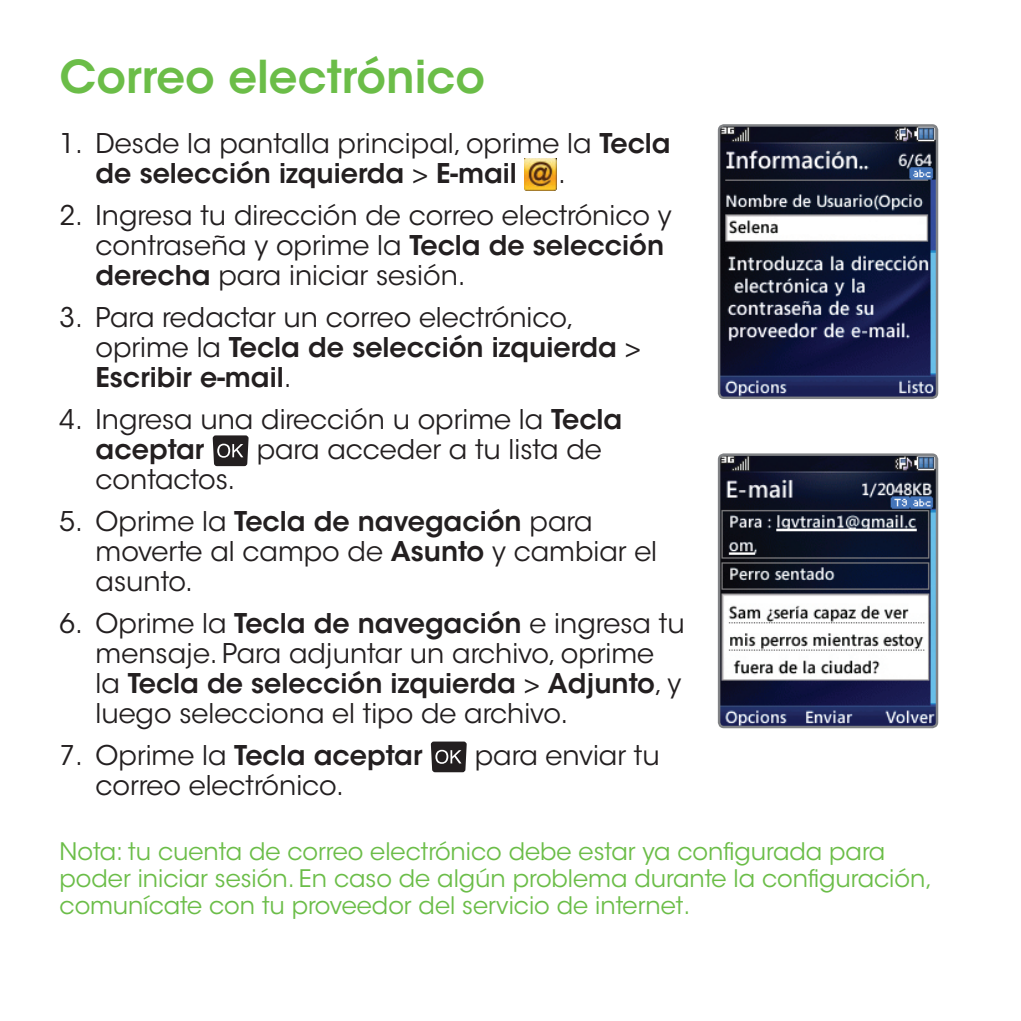
<style>
.page{position:relative;width:1021px;height:1021px;background:#fff}
.page>*{position:absolute;margin:0;border:0;box-sizing:border-box;transform-origin:0 0}
.t1{font:600 45px "ITC Avant Garde Std";color:#6bbd48}
.t2{font:27px/30px "ITC Avant Garde Std";color:#231f20}
.t3{font:600 27px "ITC Avant Garde Std";color:#231f20}
.t4{font:24px/27px "ITC Avant Garde Std";color:#6bbd48}
.s1{font-weight:600}
.s2{font-weight:400}
</style>
<div class="page">
<img style="left:524px;top:158px;width:32px;height:32px">
<svg style="left:212px;top:435px;width:37px;height:31px"></svg>
<svg style="left:430px;top:741px;width:37px;height:31px"></svg>
<img style="left:720px;top:127px;width:215px;height:269px">
<div style="left:717px;top:124px;width:221px;height:275px;border:2px solid #808285;border-radius:5px"></div>
<img style="left:720px;top:456px;width:215px;height:269px">
<div style="left:717px;top:453px;width:221px;height:275px;border:2px solid #808285;border-radius:5px"></div>
<p class="t1" style="left:60px;top:48px;width:427px">Correo electrónico</p>
<p class="t2" style="left:96px;top:129px;width:576px;text-indent:-36px">1. Desde la pantalla principal, oprime la <span class="s1">Tecla de selección izquierda</span> &gt; <span class="s1">E-mail</span></p>
<p class="t2" style="left:558px;top:159px;width:9px">.</p>
<p class="t2" style="left:96px;top:201px;width:577px;text-indent:-36px">2. Ingresa tu dirección de correo electrónico y contraseña y oprime la <span class="s1">Tecla de selección derecha</span> para iniciar sesión.</p>
<p class="t2" style="left:96px;top:303px;width:547px;text-indent:-36px">3. Para redactar un correo electrónico, oprime la <span class="s1">Tecla de selección izquierda</span> &gt;<br><span class="s1">Escribir e-mail</span>.</p>
<p class="t2" style="left:96px;top:405px;width:528px;text-indent:-36px">4. Ingresa una dirección u oprime la <span class="s1">Tecla aceptar</span></p>
<p class="t2" style="left:257px;top:435px;width:347px">para acceder a tu lista de</p>
<p class="t2" style="left:96px;top:465px;width:141px">contactos.</p>
<p class="t2" style="left:96px;top:507px;width:563px;text-indent:-36px">5. Oprime la <span class="s1">Tecla de navegación</span> para moverte al campo de <span class="s1">Asunto</span> y cambiar el asunto.</p>
<p class="t2" style="left:96px;top:609px;width:590px;text-indent:-36px">6. Oprime la <span class="s1">Tecla de navegación</span> e ingresa tu mensaje. Para adjuntar un archivo, oprime la <span class="s1">Tecla de selección izquierda</span> &gt; <span class="s1">Adjunto</span>, y luego selecciona el tipo de archivo.</p>
<p class="t3" style="left:60px;top:738px;width:364px"><span class="s2">7. Oprime la</span> Tecla aceptar</p>
<p class="t2" style="left:475px;top:741px;width:186px">para enviar tu</p>
<p class="t2" style="left:96px;top:771px;width:250px">correo electrónico.</p>
<p class="t4" style="left:60px;top:838px;width:874px">Nota: tu cuenta de correo electrónico debe estar ya configurada para poder iniciar sesión. En caso de algún problema durante la configuración, comunícate con tu proveedor del servicio de internet.</p>
</div>
